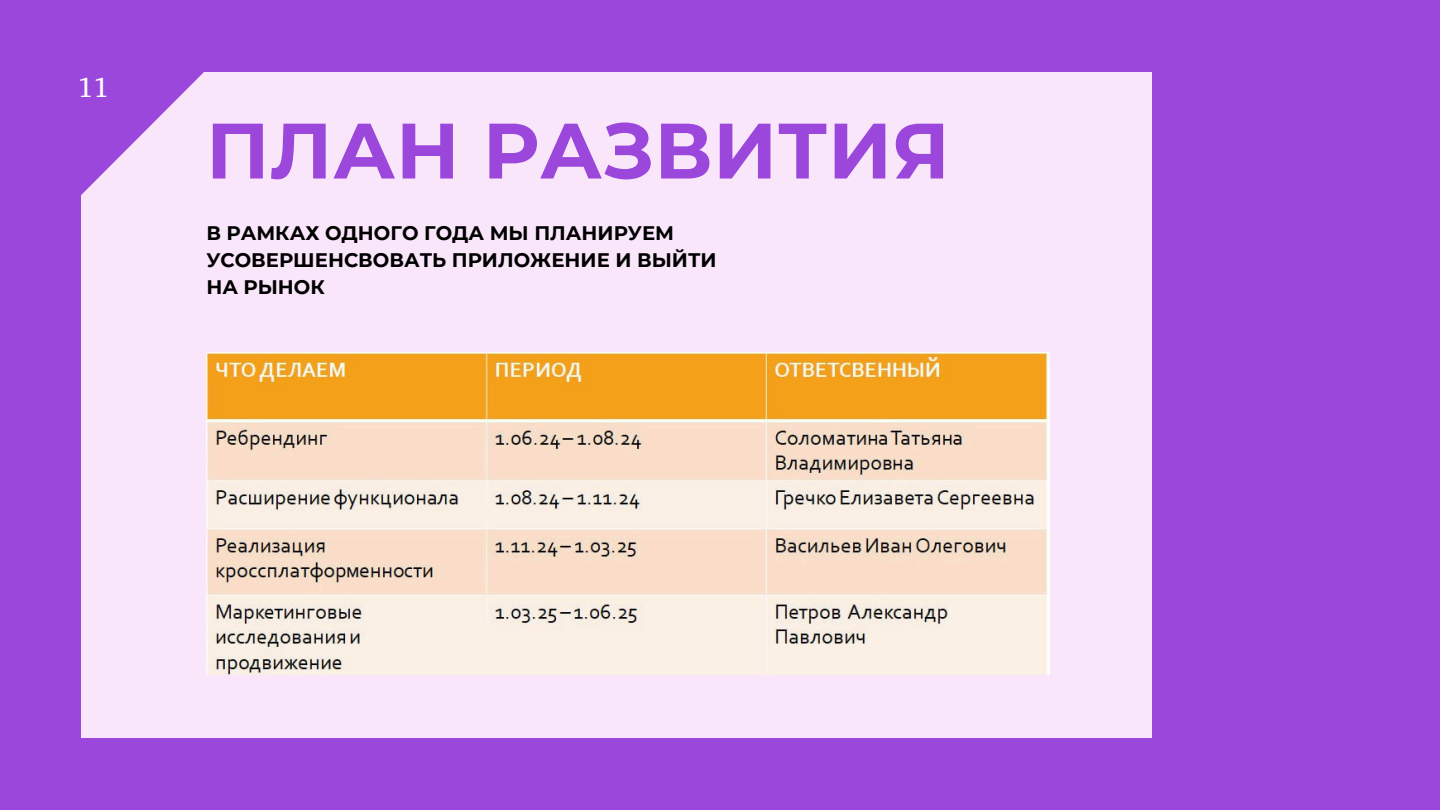
<style>
.page{position:relative;width:1440px;height:810px;background:#9b47db}
.page>*{position:absolute;margin:0;border:0;box-sizing:border-box;transform-origin:0 0}
.t1{font:700 78.4px "Montserrat";letter-spacing:.005em;color:#9b47db}
.t2{font:28px "Veleka";color:#fff}
.t3{font:700 19.6px/27px "Montserrat";color:#000}
</style>
<div class="page">
<div style="left:81px;top:73px;width:1071px;height:664px;background:#fae6fa"></div>
<svg style="left:81px;top:72px;width:125px;height:126px"></svg>
<img style="left:206px;top:352px;width:844px;height:323px">
<p class="t2" style="left:78px;top:69px;width:33px">11</p>
<p class="t1" style="left:206px;top:103px;width:745px">ПЛАН РАЗВИТИЯ</p>
<p class="t3" style="left:206px;top:219px;width:512px">В РАМКАХ ОДНОГО ГОДА МЫ ПЛАНИРУЕМ<br>УСОВЕРШЕНСВОВАТЬ ПРИЛОЖЕНИЕ И ВЫЙТИ<br>НА РЫНОК</p>
</div>
